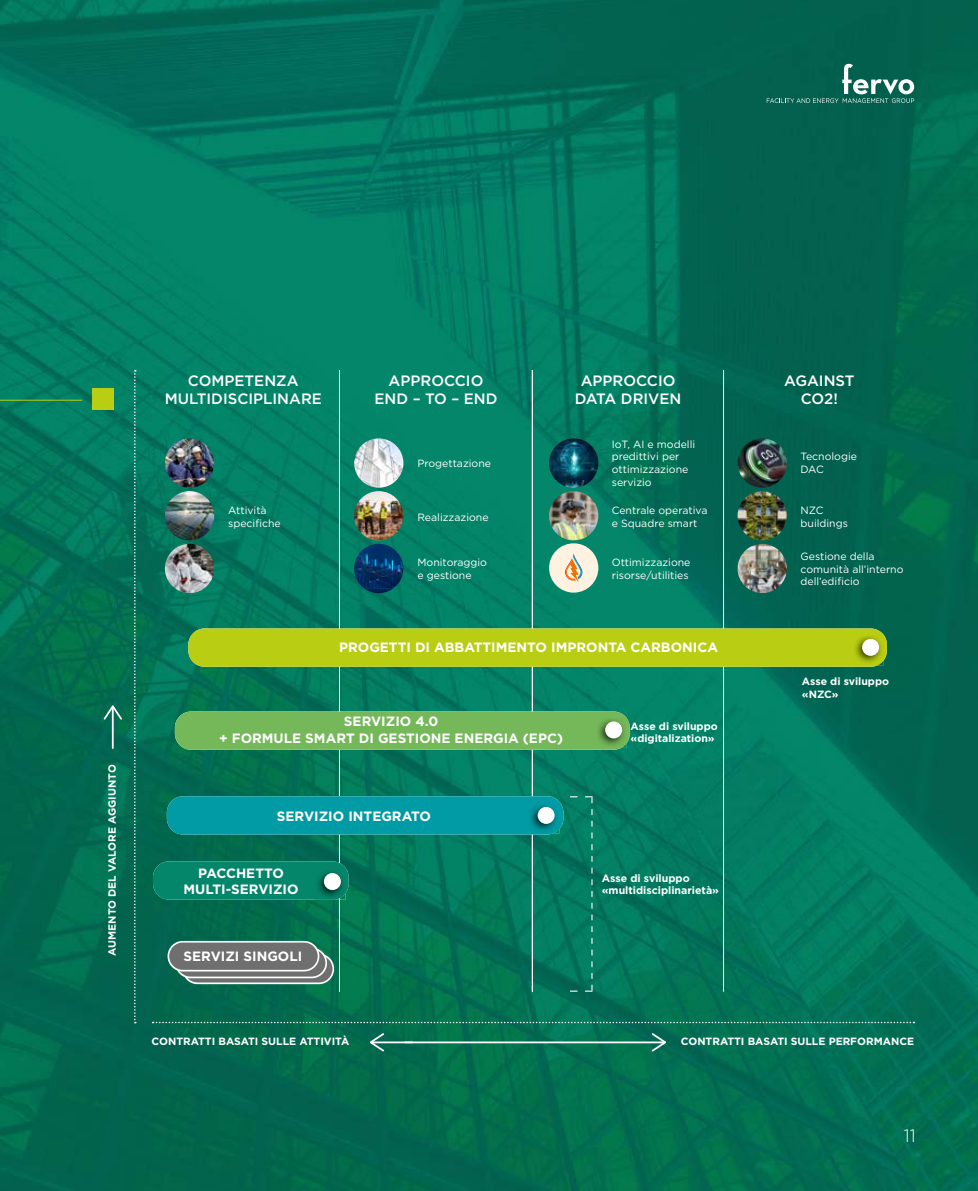
<style>
.page{position:relative;width:978px;height:1191px;background:#fff}
.page>*{position:absolute;margin:0;border:0;box-sizing:border-box;transform-origin:0 0}
.t1{font:300 18px "Gotham";color:#fff}
.t2{font:500 15px/18px "Gotham";color:#fff;text-align:center}
.t3{font:700 13.5px/16.2px "Gotham";color:#fff;text-align:center}
.t4{font:700 10.65px/12.8px "Gotham";color:#fff}
.t5{font:10.5px/12.6px "Gotham";color:#fff}
.t6{font:700 10.5px/12.6px "Gotham";color:#fff}
</style>
<div class="page">
<img style="left:0;top:0;width:978px;height:983px">
<img style="left:0;top:983px;width:978px;height:208px">
<svg style="left:767px;top:64px;width:147px;height:39px;background:#267666"></svg>
<svg style="left:183px;top:954px;width:150px;height:29px"></svg>
<div style="left:182px;top:953px;width:152px;height:31px;border:2px solid #fff;border-radius:14px"></div>
<hr style="left:532px;top:370px;width:1px;height:621px;background:#fff">
<hr style="left:339px;top:370px;width:1px;height:621px;background:#fff">
<hr style="left:723px;top:370px;width:1px;height:621px;background:#fff">
<div style="left:188px;top:628px;width:699px;height:39px;background:#b9ce12;border-radius:16px"></div>
<img style="left:855px;top:634px;width:29px;height:31px">
<div style="left:862px;top:639px;width:17px;height:17px;background:#fff;border-radius:50%"></div>
<div style="left:167px;top:796px;width:396px;height:38px;background:#009ba4;border-radius:16px"></div>
<img style="left:530px;top:805px;width:29px;height:28px">
<div style="left:538px;top:807px;width:17px;height:17px;background:#fff;border-radius:50%"></div>
<div style="left:153px;top:861px;width:196px;height:38px;background:#03866a;border-radius:16px"></div>
<img style="left:318px;top:868px;width:28px;height:31px">
<div style="left:324px;top:873px;width:17px;height:17px;background:#fff;border-radius:50%"></div>
<svg style="left:176px;top:948px;width:150px;height:29px"></svg>
<div style="left:175px;top:947px;width:152px;height:31px;border:2px solid #fff;border-radius:14px"></div>
<div style="left:168px;top:941px;width:151px;height:29px;background:#706f6f;border-radius:14px"></div>
<div style="left:168px;top:941px;width:151px;height:30px;border:2px solid #fff;border-radius:14px"></div>
<svg style="left:134px;top:370px;width:2px;height:653px"></svg>
<svg style="left:153px;top:1021px;width:761px;height:2px;background:#3f917b"></svg>
<svg style="left:570px;top:796px;width:23px;height:195px;background:#0a7e64"></svg>
<div style="left:175px;top:711px;width:455px;height:39px;background:#74b859;border-radius:16px"></div>
<img style="left:598px;top:717px;width:29px;height:31px">
<div style="left:605px;top:721px;width:17px;height:17px;background:#fff;border-radius:50%"></div>
<hr style="left:112px;top:706px;width:2px;height:42px;background:#fff">
<svg style="left:102px;top:704px;width:22px;height:17px"></svg>
<hr style="left:371px;top:1041px;width:42px;height:2px;background:#fff">
<svg style="left:368px;top:1031px;width:18px;height:22px"></svg>
<hr style="left:405px;top:1041px;width:260px;height:2px;background:#fff">
<svg style="left:650px;top:1031px;width:18px;height:22px"></svg>
<hr style="left:0;top:400px;width:82px;height:1px;background:#b9ce12">
<div style="left:92px;top:388px;width:21px;height:22px;background:#b9ce12"></div>
<img style="left:165px;top:438px;width:49px;height:50px;border-radius:25px">
<img style="left:354px;top:438px;width:49px;height:50px;border-radius:25px">
<img style="left:549px;top:438px;width:49px;height:50px;border-radius:25px">
<img style="left:738px;top:438px;width:49px;height:50px;border-radius:25px">
<img style="left:165px;top:491px;width:49px;height:49px;border-radius:25px">
<img style="left:354px;top:491px;width:49px;height:49px;border-radius:25px">
<img style="left:549px;top:491px;width:49px;height:49px;border-radius:25px">
<img style="left:738px;top:491px;width:49px;height:49px;border-radius:25px">
<img style="left:165px;top:544px;width:49px;height:49px;border-radius:25px">
<img style="left:393px;top:548px;width:10px;height:41px">
<img style="left:369px;top:544px;width:24px;height:44px">
<img style="left:354px;top:546px;width:15px;height:43px">
<svg style="left:387px;top:588px;width:6px;height:3px"></svg>
<img style="left:365px;top:588px;width:22px;height:5px">
<svg style="left:354px;top:588px;width:8px;height:5px"></svg>
<img style="left:738px;top:544px;width:49px;height:49px;border-radius:25px">
<div style="left:549px;top:543px;width:49px;height:49px;background:#fff2e0;border-radius:50%"></div>
<svg style="left:565px;top:554px;width:17px;height:28px"></svg>
<p class="t6" style="left:106px;top:955px;width:193px;rotate:-90deg">AUMENTO DEL VALORE AGGIUNTO</p>
<h2 class="t2" style="left:165px;top:372px;width:159px">COMPETENZA<br>MULTIDISCIPLINARE</h2>
<h2 class="t2" style="left:375px;top:372px;width:124px">APPROCCIO<br>END – TO – END</h2>
<h2 class="t2" style="left:575px;top:372px;width:108px">APPROCCIO<br>DATA DRIVEN</h2>
<h2 class="t2" style="left:784px;top:372px;width:72px">AGAINST<br>CO2!</h2>
<p class="t5" style="left:417px;top:456px;width:75px">Progettazione</p>
<p class="t5" style="left:228px;top:504px;width:54px">Attività specifiche</p>
<p class="t5" style="left:417px;top:510px;width:73px">Realizzazione</p>
<p class="t5" style="left:417px;top:556px;width:71px">Monitoraggio e gestione</p>
<p class="t5" style="left:612px;top:437px;width:85px">IoT, AI e modelli predittivi per ottimizzazione servizio</p>
<p class="t5" style="left:801px;top:450px;width:58px">Tecnologie<br>DAC</p>
<p class="t5" style="left:612px;top:504px;width:97px">Centrale operativa e Squadre smart</p>
<p class="t5" style="left:801px;top:504px;width:49px">NZC buildings</p>
<p class="t5" style="left:612px;top:556px;width:80px">Ottimizzazione risorse/utilities</p>
<p class="t5" style="left:801px;top:550px;width:104px">Gestione della comunità all’interno dell’edificio</p>
<p class="t3" style="left:339px;top:639px;width:380px">PROGETTI DI ABBATTIMENTO IMPRONTA CARBONICA</p>
<p class="t3" style="left:219px;top:713px;width:345px">SERVIZIO 4.0<br>+ FORMULE SMART DI GESTIONE ENERGIA (EPC)</p>
<p class="t6" style="left:631px;top:719px;width:89px">Asse di sviluppo «digitalization»</p>
<p class="t3" style="left:277px;top:807px;width:156px">SERVIZIO INTEGRATO</p>
<p class="t3" style="left:184px;top:865px;width:117px">PACCHETTO<br>MULTI-SERVIZIO</p>
<p class="t3" style="left:184px;top:948px;width:120px">SERVIZI SINGOLI</p>
<p class="t4" style="left:602px;top:871px;width:119px">Asse di sviluppo «multidisciplinarietà»</p>
<p class="t6" style="left:802px;top:675px;width:89px">Asse di sviluppo «NZC»</p>
<p class="t6" style="left:152px;top:1035px;width:199px">CONTRATTI BASATI SULLE ATTIVITÀ</p>
<p class="t6" style="left:681px;top:1035px;width:235px">CONTRATTI BASATI SULLE PERFORMANCE</p>
<h1 class="t1" style="left:904px;top:1123px;width:14px">11</h1>
</div>
